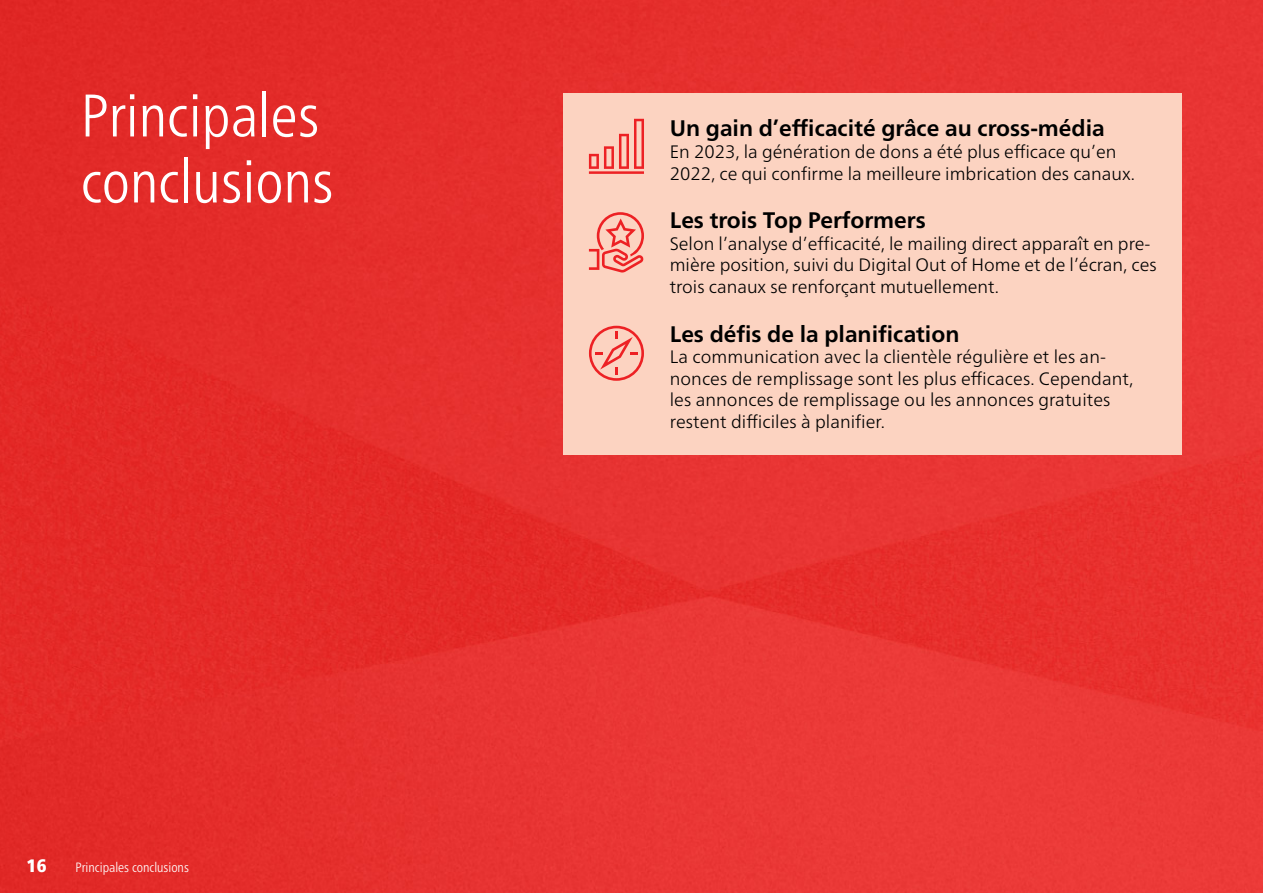
<style>
.page{position:relative;width:1263px;height:893px;background:#fff}
.page>*{position:absolute;margin:0;border:0;box-sizing:border-box;transform-origin:0 0}
.Titel{font:300 condensed 60px/66px "Frutiger Neue LTW1 G";color:#fff}
.Lead{font:700 22.5px "Frutiger Neue LT Pro";color:#000}
.Lead-2{font:300 18px/21.6px "Frutiger Neue LT Pro";color:#000}
.t1{font:900 condensed 18px "Frutiger Neue LTW1 G";color:#fff}
.t2{font:300 condensed 13.5px "Frutiger Neue LTW1 G";color:#fff}
</style>
<div class="page">
<img style="left:0;top:0;width:1263px;height:893px">
<div style="left:563px;top:94px;width:619px;height:361px;background:#fcd3c1"></div>
<hr style="left:589px;top:171px;width:55px;height:3px;background:#ed2124">
<svg style="left:589px;top:119px;width:55px;height:50px"></svg>
<svg style="left:589px;top:212px;width:55px;height:61px"></svg>
<svg style="left:589px;top:326px;width:55px;height:55px"></svg>
<p class="Titel" style="left:81px;top:78px;width:254px">Principales conclusions</p>
<p class="t1" style="left:27px;top:852px;width:21px">16</p>
<p class="t2" style="left:75px;top:858px;width:115px">Principales conclusions</p>
<p class="Lead" style="left:670px;top:115px;width:436px">Un gain d’efficacité grâce au cross-média</p>
<p class="Lead-2" style="left:670px;top:141px;width:467px">En 2023, la génération de dons a été plus efficace qu’en<br>2022, ce qui confirme la meilleure imbrication des canaux.</p>
<p class="Lead" style="left:670px;top:207px;width:258px">Les trois Top Performers</p>
<p class="Lead-2" style="left:670px;top:233px;width:488px">Selon l’analyse d’efficacité, le mailing direct apparaît en pre&shy;mière position, suivi du Digital Out of Home et de l’écran, ces trois canaux se renforçant mutuellement.</p>
<p class="Lead" style="left:670px;top:320px;width:291px">Les défis de la planification</p>
<p class="Lead-2" style="left:670px;top:346px;width:465px">La communication avec la clientèle régulière et les an&shy;nonces de remplissage sont les plus efficaces. Cependant, les annonces de remplissage ou les annonces gratuites restent difficiles à planifier.</p>
</div>
